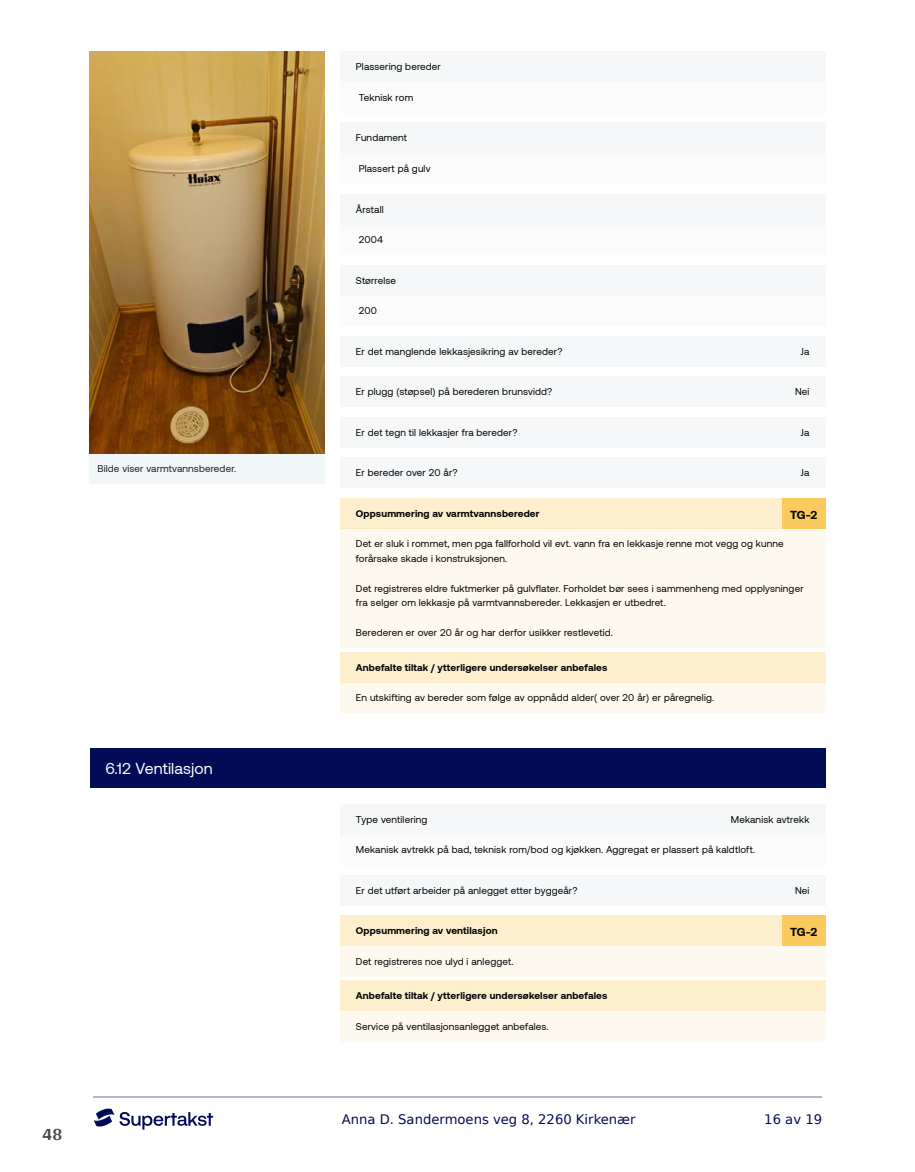
<style>
.page{position:relative;width:915px;height:1172px;background:#fff}
.page>*{position:absolute;margin:0;border:0;box-sizing:border-box;transform-origin:0 0}
.t1{font:700 18px "Arya";color:#414749}
.t2{font:15.75px "Aeonik";letter-spacing:.01em;color:#fff}
.t3{font:13.2px "DejaVu Sans";color:#020c56}
.t4{font:700 11.85px "Aeonik";color:#000}
.t5{font:9.9px/14.9px "Aeonik";letter-spacing:.015em;color:#000}
.t6{font:700 9.9px "Aeonik";letter-spacing:.015em;color:#000}
.t7{font:9.9px "Aeonik";letter-spacing:.015em;color:#1d1d1b}
</style>
<div class="page">
<hr style="left:93px;top:1097px;width:728px;height:1px;background:#b2b5cb">
<svg style="left:94px;top:1108px;width:119px;height:21px"></svg>
<div style="left:89px;top:748px;width:736px;height:40px;background:#020c56"></div>
<div style="left:89px;top:453px;width:235px;height:31px;background:#f1f6f8"></div>
<img style="left:89px;top:52px;width:235px;height:401px">
<div style="left:340px;top:82px;width:485px;height:31px;background:#f5f7f8"></div>
<div style="left:340px;top:153px;width:485px;height:31px;background:#f5f7f8"></div>
<div style="left:340px;top:224px;width:485px;height:31px;background:#f5f7f8"></div>
<div style="left:340px;top:295px;width:485px;height:31px;background:#f5f7f8"></div>
<div style="left:340px;top:528px;width:485px;height:120px;background:#fef9ee"></div>
<div style="left:340px;top:682px;width:485px;height:31px;background:#fef9ee"></div>
<div style="left:340px;top:834px;width:485px;height:31px;background:#f5f7f8"></div>
<div style="left:340px;top:946px;width:485px;height:30px;background:#fef9ee"></div>
<div style="left:340px;top:1011px;width:485px;height:31px;background:#fef9ee"></div>
<div style="left:340px;top:52px;width:485px;height:30px;background:#f5f7f8"></div>
<div style="left:340px;top:123px;width:485px;height:30px;background:#f5f7f8"></div>
<div style="left:340px;top:194px;width:485px;height:30px;background:#f5f7f8"></div>
<div style="left:340px;top:265px;width:485px;height:30px;background:#f5f7f8"></div>
<div style="left:340px;top:336px;width:485px;height:30px;background:#f5f7f8"></div>
<div style="left:340px;top:376px;width:485px;height:31px;background:#f5f7f8"></div>
<div style="left:340px;top:417px;width:485px;height:30px;background:#f5f7f8"></div>
<div style="left:340px;top:457px;width:485px;height:31px;background:#f5f7f8"></div>
<div style="left:340px;top:498px;width:485px;height:30px;background:#fdeece"></div>
<div style="left:781px;top:498px;width:44px;height:30px;background:#faca5f"></div>
<div style="left:340px;top:652px;width:485px;height:30px;background:#fdeece"></div>
<div style="left:340px;top:804px;width:485px;height:30px;background:#f5f7f8"></div>
<div style="left:340px;top:875px;width:485px;height:30px;background:#f5f7f8"></div>
<div style="left:340px;top:915px;width:485px;height:31px;background:#fdeece"></div>
<div style="left:781px;top:915px;width:44px;height:31px;background:#faca5f"></div>
<div style="left:340px;top:980px;width:485px;height:31px;background:#fdeece"></div>
<p class="t7" style="left:97px;top:463px;width:140px">Bilde viser varmtvannsbereder.</p>
<h2 class="t2" style="left:105px;top:760px;width:109px">6.12 Ventilasjon</h2>
<h1 class="t1" style="left:43px;top:1123px;width:21px">48</h1>
<p class="t5" style="left:356px;top:60px;width:86px">Plassering bereder</p>
<p class="t5" style="left:358px;top:90px;width:56px">Teknisk rom</p>
<p class="t5" style="left:356px;top:131px;width:53px">Fundament</p>
<p class="t5" style="left:358px;top:161px;width:73px">Plassert på gulv</p>
<p class="t5" style="left:356px;top:202px;width:29px">Årstall</p>
<p class="t5" style="left:358px;top:232px;width:26px">2004</p>
<p class="t5" style="left:356px;top:273px;width:42px">Størrelse</p>
<p class="t5" style="left:358px;top:303px;width:20px">200</p>
<p class="t5" style="left:356px;top:344px;width:208px">Er det manglende lekkasjesikring av bereder?</p>
<p class="t5" style="left:800px;top:344px;width:10px">Ja</p>
<p class="t5" style="left:356px;top:384px;width:198px">Er plugg (støpsel) på berederen brunsvidd?</p>
<p class="t5" style="left:794px;top:384px;width:16px">Nei</p>
<p class="t5" style="left:356px;top:425px;width:163px">Er det tegn til lekkasjer fra bereder?</p>
<p class="t5" style="left:800px;top:425px;width:10px">Ja</p>
<p class="t5" style="left:356px;top:465px;width:103px">Er bereder over 20 år?</p>
<p class="t5" style="left:800px;top:465px;width:10px">Ja</p>
<p class="t6" style="left:356px;top:507px;width:185px">Oppsummering av varmtvannsbereder</p>
<p class="t4" style="left:789px;top:508px;width:29px">TG-2</p>
<p class="t5" style="left:356px;top:536px;width:429px">Det er sluk i rommet, men pga fallforhold vil evt. vann fra en lekkasje renne mot vegg og kunne forårsake skade i konstruksjonen.</p>
<p class="t5" style="left:356px;top:581px;width:449px">Det registreres eldre fuktmerker på gulvflater. Forholdet bør sees i sammenheng med opplysninger fra selger om lekkasje på varmtvannsbereder. Lekkasjen er utbedret.</p>
<p class="t5" style="left:356px;top:625px;width:258px">Berederen er over 20 år og har derfor usikker restlevetid.</p>
<p class="t6" style="left:356px;top:661px;width:253px">Anbefalte tiltak / ytterligere undersøkelser anbefales</p>
<p class="t5" style="left:356px;top:690px;width:359px">En utskifting av bereder som følge av oppnådd alder( over 20 år) er påregnelig.</p>
<p class="t5" style="left:356px;top:812px;width:73px">Type ventilering</p>
<p class="t5" style="left:730px;top:812px;width:80px">Mekanisk avtrekk</p>
<p class="t5" style="left:356px;top:842px;width:400px">Mekanisk avtrekk på bad, teknisk rom/bod og kjøkken. Aggregat er plassert på kaldtloft.</p>
<p class="t5" style="left:356px;top:883px;width:223px">Er det utført arbeider på anlegget etter byggeår?</p>
<p class="t5" style="left:794px;top:883px;width:16px">Nei</p>
<p class="t6" style="left:356px;top:925px;width:143px">Oppsummering av ventilasjon</p>
<p class="t4" style="left:789px;top:925px;width:29px">TG-2</p>
<p class="t5" style="left:356px;top:954px;width:159px">Det registreres noe ulyd i anlegget.</p>
<p class="t6" style="left:356px;top:990px;width:253px">Anbefalte tiltak / ytterligere undersøkelser anbefales</p>
<p class="t5" style="left:356px;top:1019px;width:194px">Service på ventilasjonsanlegget anbefales.</p>
<h3 class="t3" style="left:341px;top:1108px;width:295px">Anna D. Sandermoens veg 8, 2260 Kirkenær</h3>
<h3 class="t3" style="left:764px;top:1108px;width:59px">16 av 19</h3>
</div>
